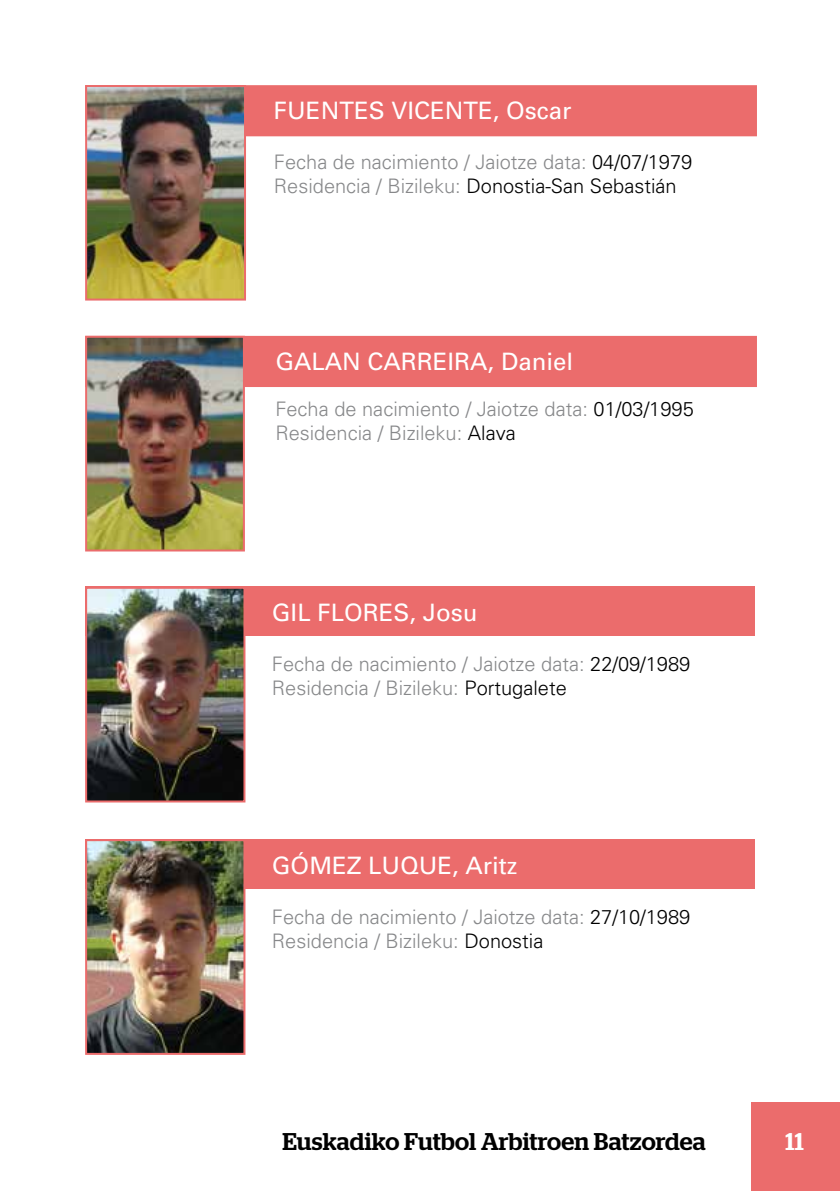
<style>
.page{position:relative;width:840px;height:1191px;background:#fff}
.page>*{position:absolute;margin:0;border:0;box-sizing:border-box;transform-origin:0 0}
.t1{font:500 24.2px "Stag";letter-spacing:.01em;color:#000}
.t2{font:500 24.2px "Stag";color:#fff}
.t3{font:24px "Univers";color:#fff}
.t4{font:300 20px/24px "Univers";color:#87888a}
.s1{color:#000}
</style>
<div class="page">
<div style="left:85px;top:587px;width:669px;height:49px;background:#eb6c6c"></div>
<img style="left:88px;top:590px;width:154px;height:209px">
<div style="left:85px;top:587px;width:160px;height:215px;border:2px solid #eb6c6c"></div>
<div style="left:85px;top:85px;width:671px;height:51px;background:#eb6c6c;border:2px solid #eb6c6c"></div>
<img style="left:88px;top:88px;width:155px;height:209px">
<div style="left:85px;top:85px;width:161px;height:215px;border:2px solid #eb6c6c"></div>
<div style="left:750px;top:1102px;width:89px;height:89px;background:#eb6c6c"></div>
<div style="left:85px;top:336px;width:671px;height:51px;background:#eb6c6c"></div>
<img style="left:88px;top:339px;width:154px;height:209px">
<div style="left:85px;top:336px;width:160px;height:215px;border:2px solid #eb6c6c"></div>
<div style="left:85px;top:839px;width:669px;height:49px;background:#eb6c6c"></div>
<img style="left:88px;top:842px;width:154px;height:209px">
<div style="left:85px;top:839px;width:160px;height:215px;border:2px solid #eb6c6c"></div>
<p class="t3" style="left:274px;top:96px;width:299px">FUENTES VICENTE, Oscar</p>
<p class="t4" style="left:274px;top:150px;width:419px">Fecha de nacimiento / Jaiotze data: <span class="s1">04/07/1979<br></span>Residencia / Bizileku: <span class="s1">Donostia-San Sebastián</span></p>
<p class="t3" style="left:275px;top:347px;width:299px">GALAN CARREIRA, Daniel</p>
<p class="t4" style="left:275px;top:397px;width:419px">Fecha de nacimiento / Jaiotze data: <span class="s1">01/03/1995<br></span>Residencia / Bizileku: <span class="s1">Alava</span></p>
<p class="t3" style="left:272px;top:599px;width:207px">GIL FLORES, Josu</p>
<p class="t4" style="left:272px;top:652px;width:419px">Fecha de nacimiento / Jaiotze data: <span class="s1">22/09/1989<br></span>Residencia / Bizileku: <span class="s1">Portugalete</span></p>
<p class="t3" style="left:272px;top:851px;width:247px">GÓMEZ LUQUE, Aritz</p>
<p class="t4" style="left:272px;top:904px;width:419px">Fecha de nacimiento / Jaiotze data: <span class="s1">27/10/1989<br></span>Residencia / Bizileku: <span class="s1">Donostia</span></p>
<p class="t1" style="left:282px;top:1132px;width:425px">Euskadiko Futbol Arbitroen Batzordea</p>
<p class="t2" style="left:785px;top:1132px;width:20px">11</p>
</div>
